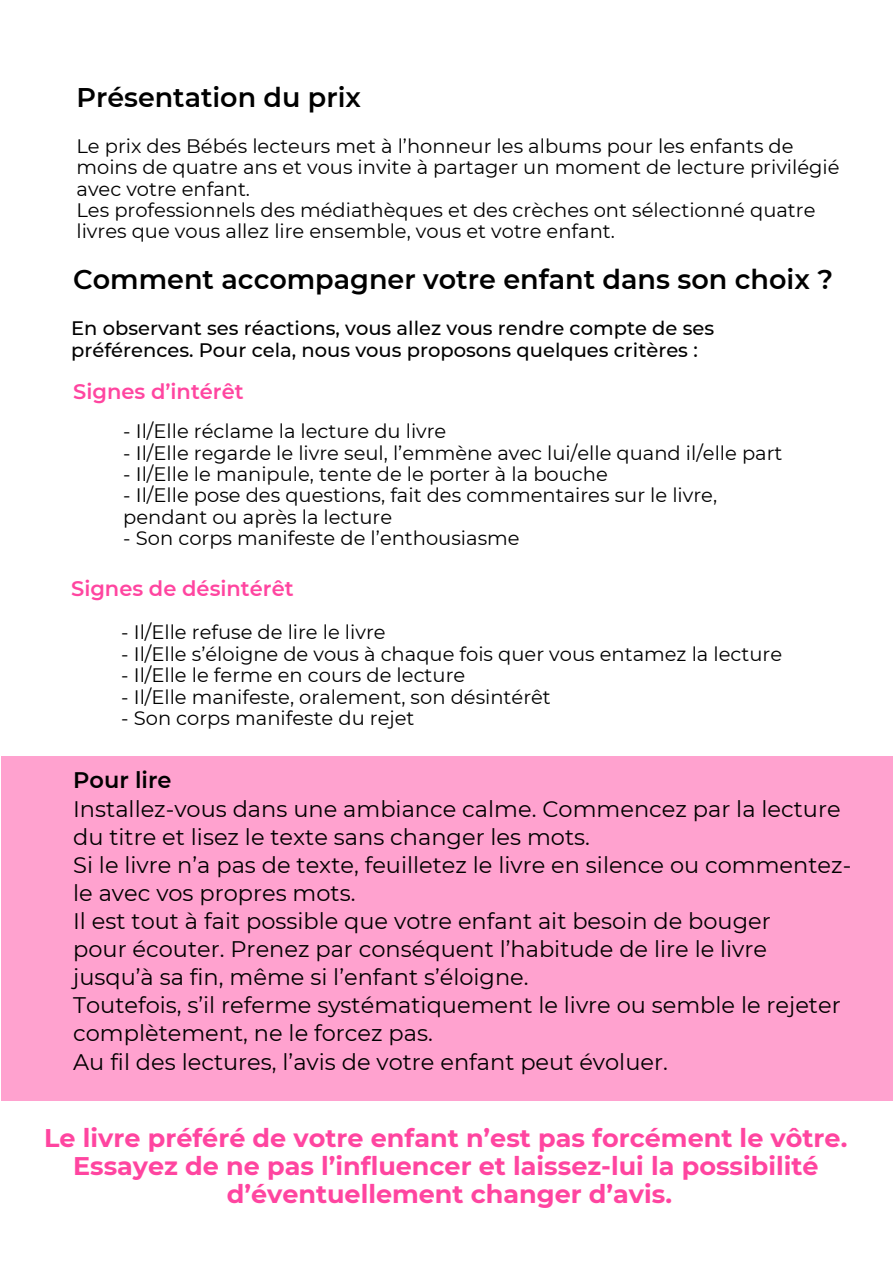
<style>
.page{position:relative;width:893px;height:1264px;background:#fff}
.page>*{position:absolute;margin:0;border:0;box-sizing:border-box;transform-origin:0 0}
.t1{font:600 27px "Montserrat";color:#000}
.t2{font:700 25.5px "Montserrat";color:#ff45a0}
.t3{font:22.5px/28px "Montserrat";color:#000}
.t4{font:600 22.5px "Montserrat";color:#000}
.t5{font:600 21px "Montserrat";color:#ff45a0}
.t6{font:19.5px/21.3px "Montserrat";color:#000}
.t7{font:500 19.5px/21.3px "Montserrat";color:#000}
</style>
<div class="page">
<div style="left:1px;top:756px;width:891px;height:344px;background:#ffa2cf"></div>
<p class="t1" style="left:76px;top:80px;width:286px">Présentation du prix</p>
<p class="t6" style="left:76px;top:135px;width:764px">Le prix des Bébés lecteurs met à l’honneur les albums pour les enfants de moins de quatre ans et vous invite à partager un moment de lecture privilégié avec votre enfant.</p>
<p class="t6" style="left:76px;top:199px;width:740px">Les professionnels des médiathèques et des crèches ont sélectionné quatre livres que vous allez lire ensemble, vous et votre enfant.</p>
<p class="t1" style="left:73px;top:263px;width:761px">Comment accompagner votre enfant dans son choix ?</p>
<p class="t7" style="left:71px;top:318px;width:644px">En observant ses réactions, vous allez vous rendre compte de ses préférences. Pour cela, nous vous proposons quelques critères :</p>
<p class="t5" style="left:73px;top:378px;width:172px">Signes d’intérêt</p>
<p class="t6" style="left:123px;top:420px;width:324px">- Il/Elle réclame la lecture du livre</p>
<p class="t6" style="left:123px;top:442px;width:660px">- Il/Elle regarde le livre seul, l’emmène avec lui/elle quand il/elle part</p>
<p class="t6" style="left:123px;top:463px;width:486px">- Il/Elle le manipule, tente de le porter à la bouche</p>
<p class="t6" style="left:123px;top:484px;width:595px">- Il/Elle pose des questions, fait des commentaires sur le livre,</p>
<p class="t6" style="left:123px;top:506px;width:270px">pendant ou après la lecture</p>
<p class="t6" style="left:123px;top:527px;width:398px">- Son corps manifeste de l’enthousiasme</p>
<p class="t5" style="left:71px;top:575px;width:224px">Signes de désintérêt</p>
<p class="t6" style="left:121px;top:622px;width:266px">- Il/Elle refuse de lire le livre</p>
<p class="t6" style="left:121px;top:643px;width:662px">- Il/Elle s’éloigne de vous à chaque fois quer vous entamez la lecture</p>
<p class="t6" style="left:121px;top:664px;width:345px">- Il/Elle le ferme en cours de lecture</p>
<p class="t6" style="left:121px;top:686px;width:431px">- Il/Elle manifeste, oralement, son désintérêt</p>
<p class="t6" style="left:121px;top:707px;width:295px">- Son corps manifeste du rejet</p>
<p class="t4" style="left:73px;top:766px;width:100px">Pour lire</p>
<p class="t3" style="left:73px;top:794px;width:769px">Installez-vous dans une ambiance calme. Commencez par la lecture</p>
<p class="t3" style="left:73px;top:822px;width:518px">du titre et lisez le texte sans changer les mots.</p>
<p class="t3" style="left:73px;top:850px;width:779px">Si le livre n’a pas de texte, feuilletez le livre en silence ou commentez&shy;le avec vos propres mots.</p>
<p class="t3" style="left:73px;top:906px;width:699px">Il est tout à fait possible que votre enfant ait besoin de bouger</p>
<p class="t3" style="left:73px;top:935px;width:695px">pour écouter. Prenez par conséquent l’habitude de lire le livre</p>
<p class="t3" style="left:73px;top:963px;width:457px">jusqu’à sa fin, même si l’enfant s’éloigne.</p>
<p class="t3" style="left:73px;top:991px;width:769px">Toutefois, s’il referme systématiquement le livre ou semble le rejeter complètement, ne le forcez pas.</p>
<p class="t3" style="left:73px;top:1047px;width:596px">Au fil des lectures, l’avis de votre enfant peut évoluer.</p>
<p class="t2" style="left:44px;top:1122px;width:804px">Le livre préféré de votre enfant n’est pas forcément le vôtre.</p>
<p class="t2" style="left:73px;top:1150px;width:747px">Essayez de ne pas l’influencer et laissez-lui la possibilité</p>
<p class="t2" style="left:227px;top:1178px;width:447px">d’éventuellement changer d’avis.</p>
</div>
